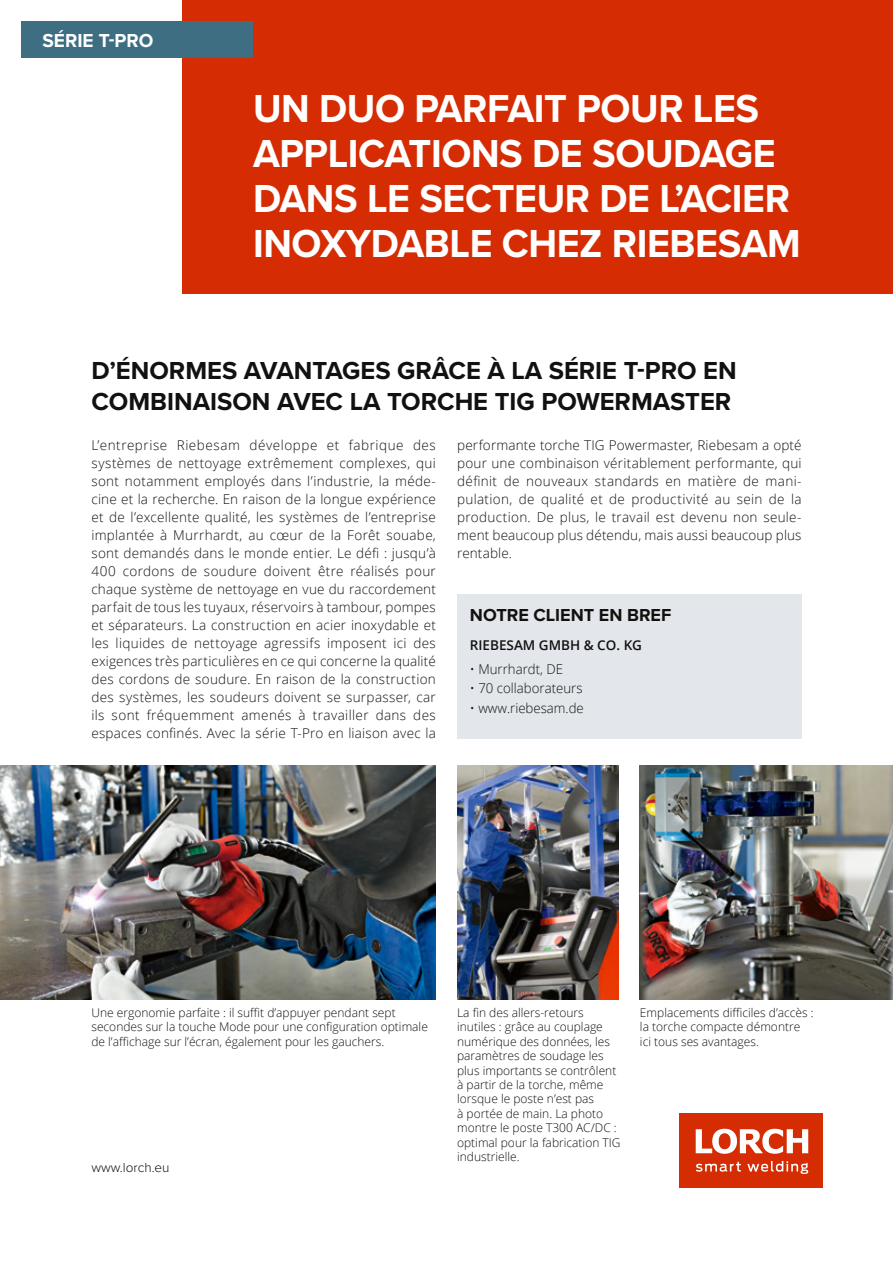
<style>
.page{position:relative;width:893px;height:1263px;background:#fff}
.page>*{position:absolute;margin:0;border:0;box-sizing:border-box;transform-origin:0 0}
.Rotes_Feld{font:700 40.5px/45px "Proxima Nova";letter-spacing:-.01em;color:#fff}
.Head{font:700 25.5px/30.6px "Proxima Nova";color:#11110f}
.Produkthinweis{font:700 19.5px "Proxima Nova";color:#fff}
.Grau_Head{font:700 18px "Proxima Nova";color:#11110f}
.Fließtext_Block{font:300 13.5px/18px "Open Sans";letter-spacing:.01em;color:#11110f;text-align:justify}
.Grau_Firma{font:600 13.5px "Open Sans";color:#11110f}
.Fließtext_10P{font:300 13.5px "Proxima Nova";color:#11110f}
.Bildunterschrift{font:300 12px/14.4px "Open Sans";color:#11110f}
</style>
<div class="page">
<div style="left:680px;top:1113px;width:143px;height:74px;background:#d52c03"></div>
<svg style="left:696px;top:1129px;width:112px;height:25px"></svg>
<svg style="left:696px;top:1161px;width:112px;height:13px"></svg>
<div style="left:183px;top:0;width:710px;height:293px;background:#d52c03"></div>
<img style="left:0;top:765px;width:436px;height:234px">
<img style="left:640px;top:765px;width:253px;height:234px">
<img style="left:457px;top:765px;width:162px;height:234px">
<div style="left:457px;top:594px;width:344px;height:144px;background:#e3e7eb"></div>
<div style="left:21px;top:21px;width:232px;height:36px;background:#3e6e82"></div>
<p class="Produkthinweis" style="left:43px;top:26px;width:112px">SÉRIE T-PRO</p>
<p class="Rotes_Feld" style="left:253px;top:85px;width:549px">UN DUO PARFAIT POUR LES<br>APPLICATIONS DE SOUDAGE<br>DANS LE SECTEUR DE L’ACIER<br>INOXYDABLE CHEZ RIEBESAM</p>
<p class="Head" style="left:91px;top:355px;width:647px">D’ÉNORMES AVANTAGES GRÂCE À LA SÉRIE T-PRO EN<br>COMBINAISON AVEC LA TORCHE TIG POWERMASTER</p>
<p class="Fließtext_Block" style="left:91px;top:436px;width:346px">L’entreprise Riebesam développe et fabrique des systèmes de nettoyage extrêmement complexes, qui sont notamment employés dans l’industrie, la méde&shy;cine et la recherche. En raison de la longue expérience et de l’excellente qualité, les systèmes de l’entreprise implantée à Murrhardt, au cœur de la Forêt souabe, sont demandés dans le monde entier. Le défi : jusqu’à 400 cordons de soudure doivent être réalisés pour chaque système de nettoyage en vue du raccordement parfait de tous les tuyaux, réservoirs à tambour, pompes et séparateurs. La construction en acier inoxydable et les liquides de nettoyage agressifs imposent ici des exigences très particulières en ce qui concerne la qualité des cordons de soudure. En raison de la construction des systèmes, les soudeurs doivent se surpasser, car ils sont fréquemment amenés à travailler dans des espaces confinés. Avec la série T-Pro en liaison avec la</p>
<p class="Fließtext_Block" style="left:457px;top:436px;width:346px">performante torche TIG Powermaster, Riebesam a opté pour une combinaison véritablement performante, qui définit de nouveaux standards en matière de mani&shy;pulation, de qualité et de productivité au sein de la production. De plus, le travail est devenu non seule&shy;ment beaucoup plus détendu, mais aussi beaucoup plus rentable.</p>
<p class="Grau_Head" style="left:470px;top:602px;width:203px">NOTRE CLIENT EN BREF</p>
<p class="Grau_Firma" style="left:470px;top:636px;width:174px">RIEBESAM GMBH &amp; CO. KG</p>
<p class="Fließtext_Block" style="left:470px;top:659px;width:95px">• Murrhardt, DE</p>
<p class="Fließtext_Block" style="left:470px;top:679px;width:114px">• 70 collaborateurs</p>
<p class="Fließtext_Block" style="left:470px;top:698px;width:116px">• www.riebesam.de</p>
<p class="Bildunterschrift" style="left:91px;top:1005px;width:338px">Une ergonomie parfaite : il suffit d’appuyer pendant sept secondes sur la touche Mode pour une configuration optimale de l’affichage sur l’écran, également pour les gauchers.</p>
<p class="Fließtext_10P" style="left:91px;top:1157px;width:80px">www.lorch.eu</p>
<p class="Bildunterschrift" style="left:457px;top:1005px;width:165px">La fin des allers-retours inutiles : grâce au couplage numérique des données, les paramètres de soudage les plus importants se contrôlent à partir de la torche, même lorsque le poste n’est pas<br>à portée de main. La photo montre le poste T300 AC/DC : optimal pour la fabrication TIG industrielle.</p>
<p class="Bildunterschrift" style="left:640px;top:1005px;width:175px">Emplacements difficiles d’accès : la torche compacte démontre ici tous ses avantages.</p>
</div>
